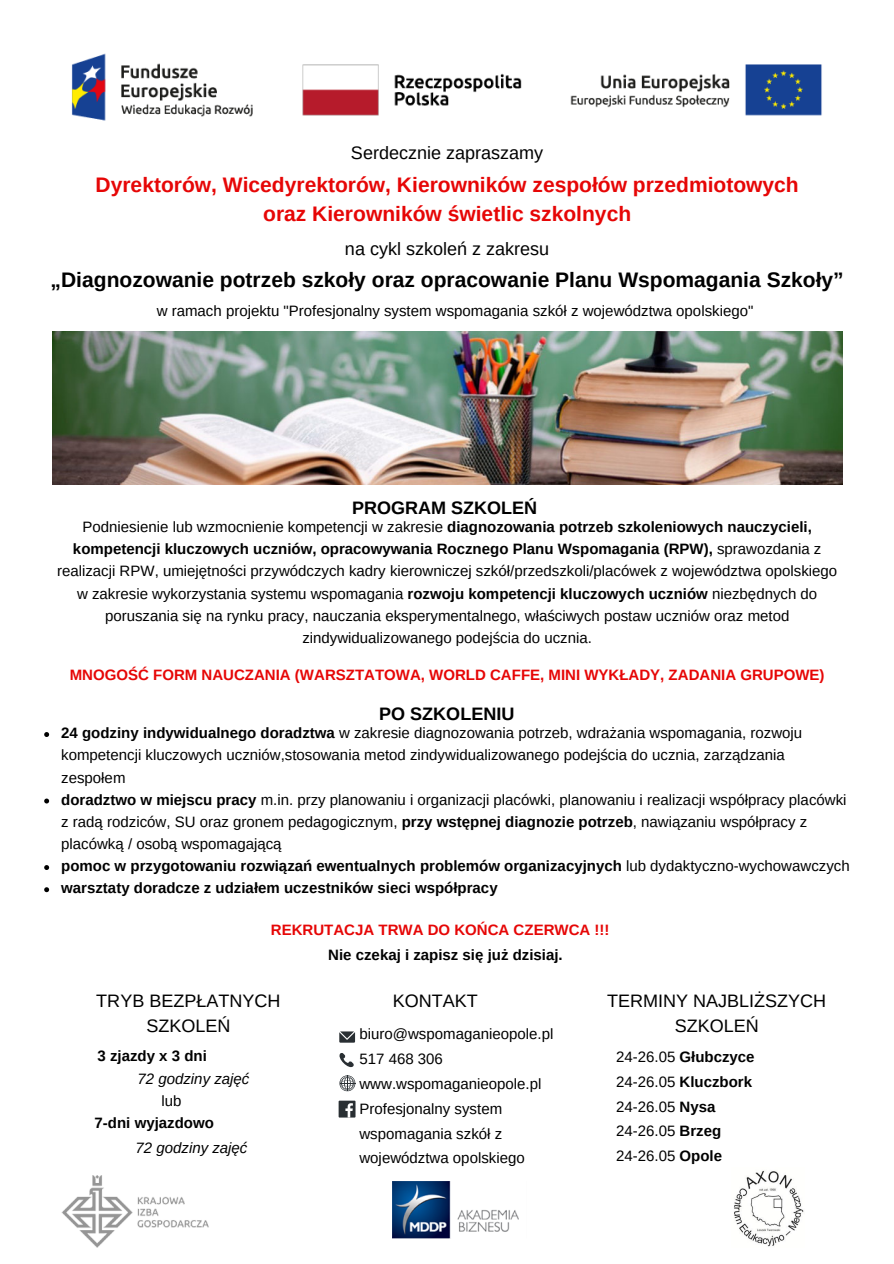
<style>
.page{position:relative;width:894px;height:1264px;background:#fff}
.page>*{position:absolute;margin:0;border:0;box-sizing:border-box;transform-origin:0 0}
.t1{font:700 21px/29.2px "Arimo";color:#e60606;text-align:center}
.t2{font:700 21px "Arimo";color:#000}
.t3{font:18px/24.8px "Arimo";color:#000;text-align:center}
.t4{font:700 18px "Arimo";color:#000}
.t5{font:15px/22.2px "Arimo";color:#000}
.t6{font:700 15px "Arimo";color:#e60606}
.t7{font:700 15px "Arimo";color:#000}
.t8{font:italic 15px "Arimo";color:#000}
.s1{font-weight:700}
</style>
<div class="page">
<img style="left:71px;top:53px;width:751px;height:68px">
<img style="left:62px;top:1175px;width:147px;height:72px">
<img style="left:392px;top:1181px;width:127px;height:58px">
<img style="left:734px;top:1170px;width:70px;height:77px">
<svg style="left:339px;top:1053px;width:15px;height:14px"></svg>
<svg style="left:339px;top:1031px;width:16px;height:11px"></svg>
<svg style="left:339px;top:1075px;width:16px;height:16px"></svg>
<div style="left:338px;top:1100px;width:17px;height:17px;background:#292f33"></div>
<svg style="left:345px;top:1103px;width:8px;height:14px"></svg>
<svg style="left:44px;top:732px;width:5px;height:5px"></svg>
<svg style="left:44px;top:798px;width:5px;height:5px"></svg>
<svg style="left:44px;top:865px;width:5px;height:5px"></svg>
<svg style="left:44px;top:887px;width:5px;height:5px"></svg>
<img style="left:53px;top:331px;width:789px;height:153px">
<p class="t3" style="left:351px;top:140px;width:194px">Serdecznie zapraszamy</p>
<h1 class="t1" style="left:96px;top:170px;width:704px">Dyrektorów, Wicedyrektorów, Kierowników zespołów przedmiotowych oraz Kierowników świetlic szkolnych</h1>
<p class="t3" style="left:345px;top:236px;width:206px">na cykl szkoleń z zakresu</p>
<h1 class="t2" style="left:51px;top:267px;width:794px">„Diagnozowanie potrzeb szkoły oraz opracowanie Planu Wspomagania Szkoły”</h1>
<p class="t5" style="left:157px;top:299px;width:598px">w ramach projektu "Profesjonalny system wspomagania szkół z województwa opolskiego"</p>
<p class="t4" style="left:352px;top:497px;width:187px">PROGRAM SZKOLEŃ</p>
<p class="t5" style="left:57px;top:516px;width:781px;text-align:center">Podniesienie lub wzmocnienie kompetencji w zakresie <span class="s1">diagnozowania potrzeb szkoleniowych nauczycieli, kompetencji kluczowych uczniów, opracowywania Rocznego Planu Wspomagania (RPW),</span> sprawozdania z realizacji RPW, umiejętności przywódczych kadry kierowniczej szkół/przedszkoli/placówek z województwa opolskiego w zakresie wykorzystania systemu wspomagania <span class="s1">rozwoju kompetencji kluczowych uczniów</span> niezbędnych do poruszania się na rynku pracy, nauczania eksperymentalnego, właściwych postaw uczniów oraz metod zindywidualizowanego podejścia do ucznia.</p>
<p class="t6" style="left:70px;top:666px;width:756px">MNOGOŚĆ FORM NAUCZANIA (WARSZTATOWA, WORLD CAFFE, MINI WYKŁADY, ZADANIA GRUPOWE)</p>
<p class="t4" style="left:379px;top:703px;width:137px">PO SZKOLENIU</p>
<p class="t5" style="left:61px;top:722px;width:789px"><span class="s1">24 godziny indywidualnego doradztwa</span> w zakresie diagnozowania potrzeb, wdrażania wspomagania, rozwoju kompetencji kluczowych uczniów,stosowania metod zindywidualizowanego podejścia do ucznia, zarządzania zespołem<br><span class="s1">doradztwo w miejscu pracy</span> m.in. przy planowaniu i organizacji placówki, planowaniu i realizacji współpracy placówki z radą rodziców, SU oraz gronem pedagogicznym, <span class="s1">przy wstępnej diagnozie potrzeb</span>, nawiązaniu współpracy z placówką / osobą wspomagającą<br><span class="s1">pomoc w przygotowaniu rozwiązań ewentualnych problemów organizacyjnych</span> lub dydaktyczno-wychowawczych <span class="s1">warsztaty doradcze z udziałem uczestników sieci współpracy</span></p>
<p class="t6" style="left:271px;top:921px;width:340px">REKRUTACJA TRWA DO KOŃCA CZERWCA !!!</p>
<p class="t7" style="left:328px;top:946px;width:236px">Nie czekaj i zapisz się już dzisiaj.</p>
<p class="t3" style="left:96px;top:988px;width:185px">TRYB BEZPŁATNYCH<br>SZKOLEŃ</p>
<p class="t7" style="left:97px;top:1047px;width:111px">3 zjazdy x 3 dni</p>
<p class="t8" style="left:137px;top:1070px;width:113px">72 godziny zajęć</p>
<p class="t5" style="left:161px;top:1089px;width:21px">lub</p>
<p class="t7" style="left:95px;top:1114px;width:121px">7-dni wyjazdowo</p>
<p class="t8" style="left:135px;top:1139px;width:113px">72 godziny zajęć</p>
<p class="t3" style="left:392px;top:988px;width:86px">KONTAKT</p>
<p class="t5" style="left:359px;top:1021px;width:195px;line-height:24.8px">biuro@wspomaganieopole.pl<br>517 468 306 www.wspomaganieopole.pl<br>Profesjonalny system wspomagania szkół z województwa opolskiego</p>
<p class="t3" style="left:607px;top:988px;width:220px">TERMINY NAJBLIŻSZYCH<br>SZKOLEŃ</p>
<p class="t5" style="left:616px;top:1044px;width:140px;line-height:24.8px">24-26.05 <span class="s1">Głubczyce<br></span>24-26.05 <span class="s1">Kluczbork<br></span>24-26.05 <span class="s1">Nysa<br></span>24-26.05 <span class="s1">Brzeg<br></span>24-26.05 <span class="s1">Opole</span></p>
</div>
